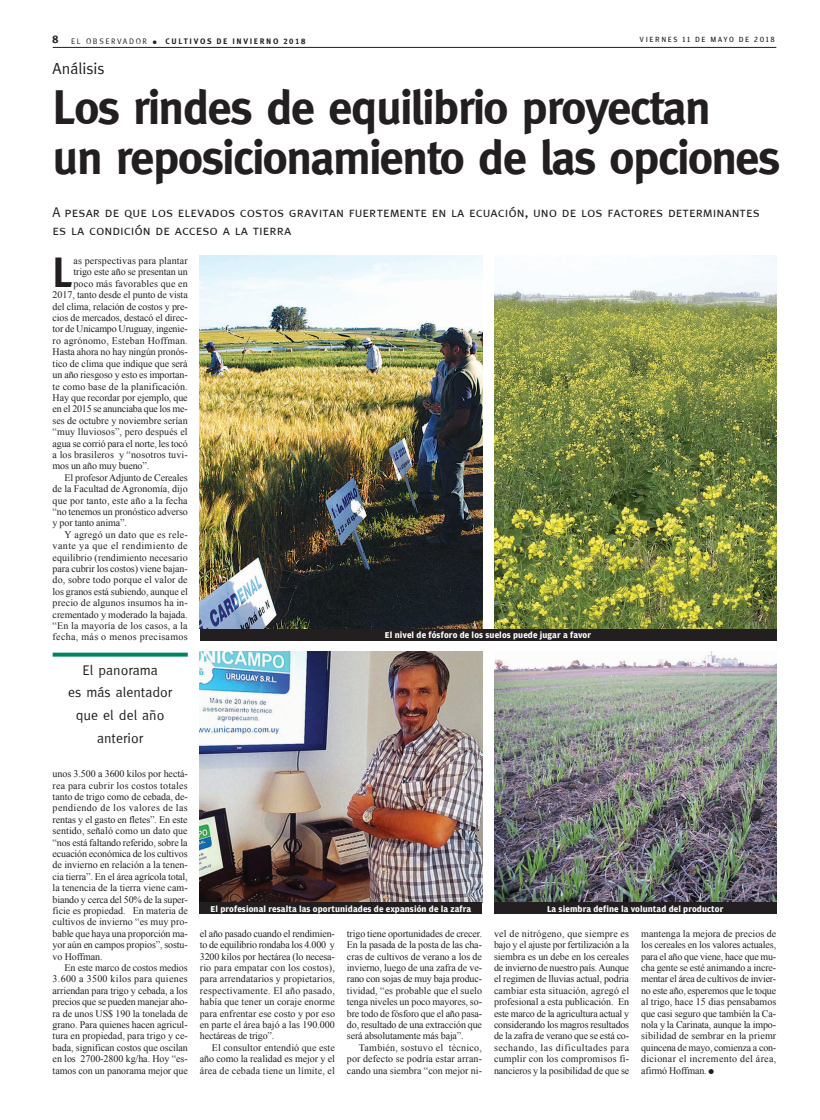
<style>
.page{position:relative;width:820px;height:1120px;background:#fff}
.page>*{position:absolute;margin:0;border:0;box-sizing:border-box;transform-origin:0 0}
.Titulo_48_52{font:700 48px/50px "Meta";letter-spacing:-.03em;color:#231f20}
.Capitular{font:700 41.9px "Meta";color:#231f20}
.Colgado{font:16px "Meta Normal";color:#231f20}
.bajada{font:14px/18px "Meta Caps";color:#231f20}
.t1{font:14px/22.8px "Meta Normal";color:#231f20;text-align:center}
.t2{font:11px "Meta Plus Bold Caps";color:#231f20}
.Texto_c_sangria{font:10px/11.4px "Times New Roman";letter-spacing:-.005em;color:#231f20;text-align:justify}
.Capitular-2{font:10px "Times New Roman";letter-spacing:-.01em;color:#231f20}
.Capitular-3{font:10px "Times New Roman";letter-spacing:.015em;color:#231f20}
.Capitular-4{font:10px "Times New Roman";letter-spacing:.01em;color:#231f20}
.Capitular-5{font:10px "Times New Roman";letter-spacing:.025em;color:#231f20}
.Pie_de_foto{font:700 9px "Amplitude";letter-spacing:.01em;color:#fff}
.t3{font:8px "Meta Plus Bold Caps";letter-spacing:.2em;color:#231f20}
.t4{font:8px "Amplitude";letter-spacing:.2em;color:#231f20}
.s1{font-family:"Meta Caps"}
</style>
<div class="page">
<hr style="left:53px;top:47px;width:723px;height:1px;background:#231f20">
<img style="left:200px;top:255px;width:282px;height:374px">
<img style="left:200px;top:652px;width:282px;height:250px">
<img style="left:494px;top:652px;width:282px;height:250px">
<div style="left:200px;top:629px;width:576px;height:11px;background:#231f20"></div>
<div style="left:200px;top:902px;width:282px;height:12px;background:#231f20"></div>
<div style="left:494px;top:902px;width:282px;height:12px;background:#231f20"></div>
<img style="left:494px;top:255px;width:282px;height:374px">
<svg style="left:53px;top:652px;width:135px;height:4px"></svg>
<p class="t2" style="left:53px;top:33px;width:7px">8</p>
<p class="t3" style="left:71px;top:36px;width:235px"><span class="s1">EL OBSERVADOR</span> ● CULTIVOS DE INVIERNO 2018</p>
<p class="t4" style="left:639px;top:35px;width:137px">VIERNES 11 DE MAYO DE 2018</p>
<p class="Colgado" style="left:53px;top:59px;width:53px">Análisis</p>
<p class="Titulo_48_52" style="left:53px;top:82px;width:729px">Los rindes de equilibrio proyectan<br>un reposicionamiento de las opciones</p>
<p class="bajada" style="left:53px;top:203px;width:708px">A pesar de que los elevados costos gravitan fuertemente en la ecuación, uno de los factores determinantes es la condición de acceso a la tierra</p>
<p class="Capitular" style="left:53px;top:248px;width:22px">L</p>
<p class="Capitular-3" style="left:73px;top:254px;width:116px">as perspectivas para plantar</p>
<p class="Capitular-2" style="left:73px;top:265px;width:116px">trigo este año se presentan un</p>
<p class="Capitular-3" style="left:73px;top:277px;width:116px">poco más favorables que en</p>
<p class="Capitular-2" style="left:53px;top:288px;width:137px">2017, tanto desde el punto de vista</p>
<p class="Capitular-2" style="left:53px;top:300px;width:136px">del clima, relación de costos y pre-</p>
<p class="Capitular-2" style="left:53px;top:311px;width:136px">cios de mercados, destacó el direc-</p>
<p class="Capitular-2" style="left:53px;top:322px;width:136px">tor de Unicampo Uruguay, ingenie-</p>
<p class="Capitular-5" style="left:53px;top:334px;width:137px">ro agrónomo, Esteban Hoffman.</p>
<p class="Capitular-2" style="left:53px;top:345px;width:136px">Hasta ahora no hay ningún pronós-</p>
<p class="Capitular-2" style="left:53px;top:357px;width:136px">tico de clima que indique que será</p>
<p class="Capitular-2" style="left:53px;top:368px;width:136px">un año riesgoso y esto es importan-</p>
<p class="Capitular-3" style="left:53px;top:379px;width:136px">te como base de la planificación.</p>
<p class="Capitular-2" style="left:53px;top:391px;width:136px">Hay que recordar por ejemplo, que</p>
<p class="Capitular-2" style="left:53px;top:402px;width:136px">en el 2015 se anunciaba que los me-</p>
<p class="Capitular-2" style="left:53px;top:414px;width:136px">ses de octubre y noviembre serían</p>
<p class="Capitular-4" style="left:53px;top:425px;width:136px">“muy lluviosos”, pero después el</p>
<p class="Capitular-2" style="left:53px;top:436px;width:137px">agua se corrió para el norte, les tocó</p>
<p class="Capitular-4" style="left:53px;top:448px;width:136px">a los brasileros y “nosotros tuvi-</p>
<p class="Capitular-2" style="left:53px;top:459px;width:98px">mos un año muy bueno”.</p>
<p class="Texto_c_sangria" style="left:53px;top:471px;width:137px;text-indent:12px">El profesor Adjunto de Cereales de la Facultad de Agronomía, dijo que por tanto, este año a la fecha “no tenemos un pronóstico adverso y por tanto anima”.</p>
<p class="Texto_c_sangria" style="left:53px;top:528px;width:137px;text-indent:12px">Y agregó un dato que es rele&shy;vante ya que el rendimiento de equilibrio (rendimiento necesario para cubrir los costos) viene bajan&shy;do, sobre todo porque el valor de los granos está subiendo, aunque el precio de algunos insumos ha in&shy;crementado y moderado la bajada. “En la mayoría de los casos, a la fecha, más o menos precisamos</p>
<p class="Pie_de_foto" style="left:385px;top:630px;width:207px">El nivel de fósforo de los suelos puede jugar a favor</p>
<p class="t1" style="left:68px;top:658px;width:106px">El panorama<br>es más alentador que el del año anterior</p>
<p class="Texto_c_sangria" style="left:53px;top:768px;width:137px">unos 3.500 a 3600 kilos por hectá&shy;rea para cubrir los costos totales tanto de trigo como de cebada, de&shy;pendiendo de los valores de las rentas y el gasto en fletes”. En este sentido, señaló como un dato que “nos está faltando referido, sobre la ecuación económica de los cultivos de invierno en relación a la tenen&shy;cia tierra”. En el área agrícola total, la tenencia de la tierra viene cam&shy;biando y cerca del 50% de la super&shy;ficie es propiedad. En materia de cultivos de invierno “es muy pro&shy;bable que haya una proporción ma&shy;yor aún en campos propios”, sostu&shy;vo Hoffman.</p>
<p class="Texto_c_sangria" style="left:53px;top:962px;width:137px;text-indent:12px">En este marco de costos medios 3.600 a 3500 kilos para quienes arriendan para trigo y cebada, a los precios que se pueden manejar aho&shy;ra de unos US$ 190 la tonelada de grano. Para quienes hacen agricul&shy;tura en propiedad, para trigo y ce&shy;bada, significan costos que oscilan en los 2700-2800 kg/ha. Hoy “es&shy;tamos con un panorama mejor que</p>
<p class="Pie_de_foto" style="left:210px;top:904px;width:262px">El profesional resalta las oportunidades de expansión de la zafra</p>
<p class="Pie_de_foto" style="left:547px;top:904px;width:178px">La siembra define la voluntad del productor</p>
<p class="Texto_c_sangria" style="left:200px;top:927px;width:137px">el año pasado cuando el rendimien&shy;to de equilibrio rondaba los 4.000 y 3200 kilos por hectárea (lo necesa&shy;rio para empatar con los costos), para arrendatarios y propietarios, respectivamente. El año pasado, había que tener un coraje enorme para enfrentar ese costo y por eso en parte el área bajó a las 190.000 hectáreas de trigo”.</p>
<p class="Texto_c_sangria" style="left:200px;top:1041px;width:136px;text-indent:12px">El consultor entendió que este año como la realidad es mejor y el área de cebada tiene un límite, el</p>
<p class="Texto_c_sangria" style="left:347px;top:927px;width:136px">trigo tiene oportunidades de crecer.<br>En la pasada de la posta de las cha&shy;cras de cultivos de verano a los de invierno, luego de una zafra de ve&shy;rano con sojas de muy baja produc&shy;tividad, “es probable que el suelo tenga niveles un poco mayores, so&shy;bre todo de fósforo que el año pasa&shy;do, resultado de una extracción que será absolutamente más baja”.</p>
<p class="Texto_c_sangria" style="left:347px;top:1041px;width:136px;text-indent:12px">También, sostuvo el técnico, por defecto se podría estar arran&shy;cando una siembra “con mejor ni-</p>
<p class="Texto_c_sangria" style="left:494px;top:927px;width:137px">vel de nitrógeno, que siempre es bajo y el ajuste por fertilización a la siembra es un debe en los cereales de invierno de nuestro país. Aunque el regimen de lluvias actual, podria cambiar esta situación, agregó el profesional a esta publicación. En este marco de la agricultura actual y considerando los magros resultados de la zafra de verano que se está co&shy;sechando, las dificultades para cumplir con los compromisos fi&shy;nancieros y la posibilidad de que se</p>
<p class="Texto_c_sangria" style="left:641px;top:927px;width:137px">mantenga la mejora de precios de los cereales en los valores actuales, para el año que viene, hace que mu&shy;cha gente se esté animando a incre&shy;mentar el área de cultivos de invier&shy;no este año, esperemos que le toque al trigo, hace 15 dias pensabamos que casi seguro que también la Ca&shy;nola y la Carinata, aunque la impo&shy;sibilidad de sembrar en la priemr quincena de mayo, comienza a con&shy;dicionar el incremento del área, afirmó Hoffman. ●</p>
</div>
